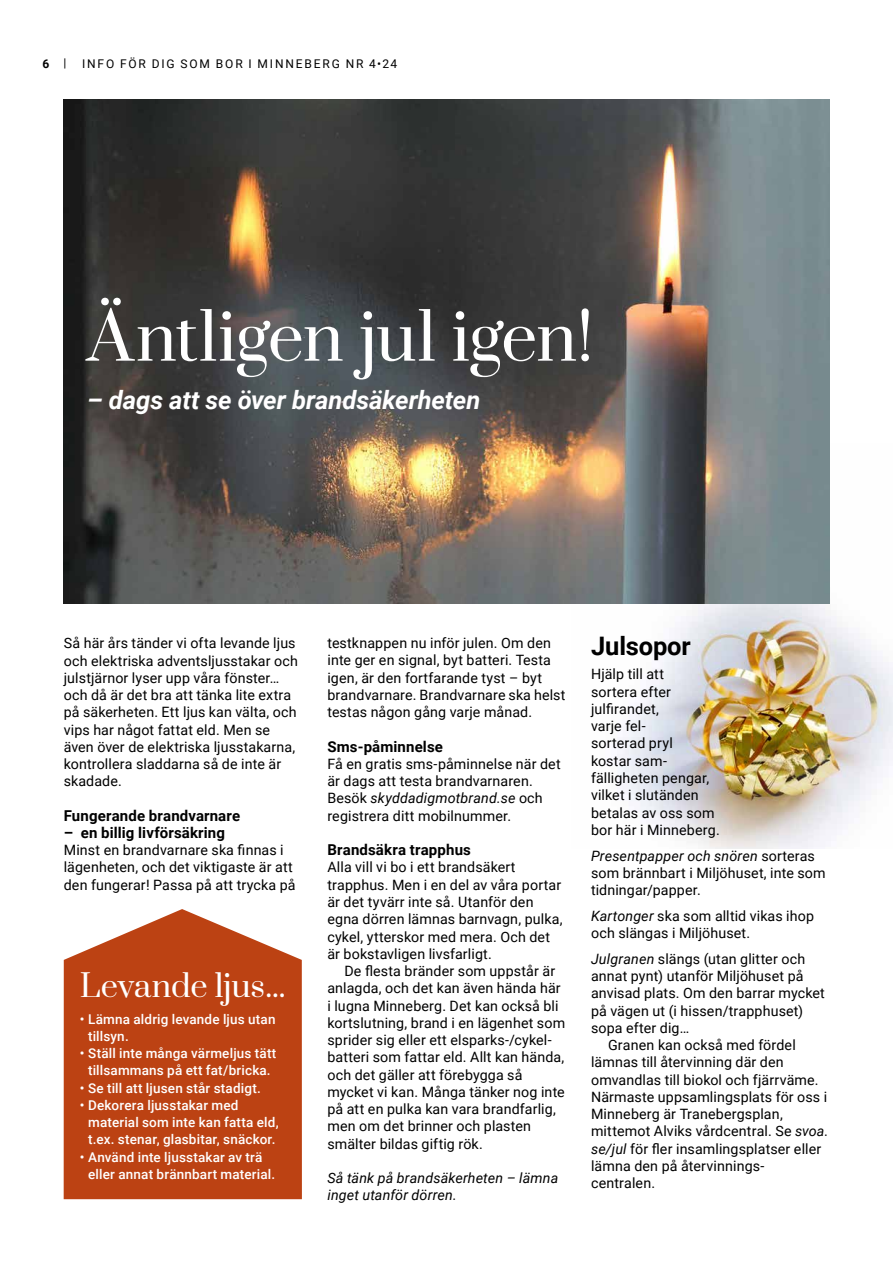
<style>
.page{position:relative;width:893px;height:1263px;background:#fff}
.page>*{position:absolute;margin:0;border:0;box-sizing:border-box;transform-origin:0 0}
.t1{font:64.5px "Prata";letter-spacing:-.02em;color:#fff}
.t2{font:30.75px "Prata";letter-spacing:-.01em;color:#fff}
.t3{font:italic 700 25.5px "Roboto";letter-spacing:-.005em;color:#fff}
.t4{font:700 25.5px "Roboto";letter-spacing:-.005em;color:#000}
.t5{font:700 15px "Roboto";letter-spacing:.01em;color:#000}
.t6{font:14.25px/17.2px "Roboto";letter-spacing:.01em;color:#000}
.t7{font:italic 14.25px/17.2px "Roboto";letter-spacing:.01em;color:#000}
.t8{font:500 13.5px/17.2px "Roboto";letter-spacing:.01em;color:#fff}
.t9{font:12px "Roboto";letter-spacing:.155em;color:#000}
.t10{font:700 12px "Roboto";color:#000}
.s1{font-weight:400}
.s2{font-style:italic}
</style>
<div class="page">
<img style="left:617px;top:443px;width:276px;height:406px">
<img style="left:64px;top:100px;width:765px;height:504px">
<svg style="left:64px;top:909px;width:238px;height:290px;fill:#bc4213"></svg>
<p class="t10" style="left:43px;top:55px;width:25px">6 <span class="s1">|</span></p>
<p class="t9" style="left:82px;top:55px;width:317px">INFO FÖR DIG SOM BOR I MINNEBERG NR 4•24</p>
<h1 class="t1" style="left:87px;top:283px;width:508px">Äntligen jul igen!</h1>
<h3 class="t3" style="left:87px;top:382px;width:395px">– dags att se över brandsäkerheten</h3>
<p class="t6" style="left:64px;top:634px;width:236px">Så här års tänder vi ofta levande ljus och elektriska adventsljusstakar och julstjärnor lyser upp våra fönster… och då är det bra att tänka lite extra på säkerheten. Ett ljus kan välta, och vips har något fattat eld. Men se även över de elektriska ljusstakarna, kontrollera sladdarna så de inte är skadade.</p>
<p class="t5" style="left:64px;top:805px;width:178px">Fungerande brandvarnare</p>
<p class="t5" style="left:64px;top:822px;width:163px">– en billig livförsäkring</p>
<p class="t6" style="left:64px;top:841px;width:233px">Minst en brandvarnare ska finnas i lägenheten, och det viktigaste är att den fungerar! Passa på att trycka på</p>
<h2 class="t2" style="left:80px;top:960px;width:207px">Levande ljus...</h2>
<p class="t8" style="left:88px;top:1009px;width:189px;text-indent:-9px">• Lämna aldrig levande ljus utan tillsyn.</p>
<p class="t8" style="left:80px;top:1044px;width:198px;text-align:center">• Ställ inte många värmeljus tätt tillsammans på ett fat/bricka.</p>
<p class="t8" style="left:80px;top:1078px;width:183px">• Se till att ljusen står stadigt.</p>
<p class="t8" style="left:88px;top:1096px;width:192px;text-indent:-9px">• Dekorera ljusstakar med material som inte kan fatta eld, t.ex. stenar, glasbitar, snäckor.</p>
<p class="t8" style="left:88px;top:1147px;width:188px;text-indent:-9px">• Använd inte ljusstakar av trä eller annat brännbart material.</p>
<p class="t6" style="left:327px;top:634px;width:240px">testknappen nu inför julen. Om den inte ger en signal, byt batteri. Testa igen, är den fortfarande tyst – byt brandvarnare. Brandvarnare ska helst testas någon gång varje månad.</p>
<p class="t5" style="left:327px;top:736px;width:117px">Sms-påminnelse</p>
<p class="t6" style="left:327px;top:755px;width:235px">Få en gratis sms-påminnelse när det är dags att testa brandvarnaren.<br>Besök <span class="s2">skyddadigmotbrand.se</span> och registrera ditt mobilnummer.</p>
<p class="t5" style="left:327px;top:839px;width:145px">Brandsäkra trapphus</p>
<p class="t6" style="left:327px;top:858px;width:237px">Alla vill vi bo i ett brandsäkert trapphus. Men i en del av våra portar är det tyvärr inte så. Utanför den egna dörren lämnas barnvagn, pulka, cykel, ytterskor med mera. Och det är bokstavligen livsfarligt.</p>
<p class="t6" style="left:327px;top:962px;width:239px;text-indent:17px">De flesta bränder som uppstår är anlagda, och det kan även hända här i lugna Minneberg. Det kan också bli kortslutning, brand i en lägenhet som sprider sig eller ett elsparks-/cykel&shy;batteri som fattar eld. Allt kan hända, och det gäller att förebygga så mycket vi kan. Många tänker nog inte på att en pulka kan vara brandfarlig, men om det brinner och plasten smälter bildas giftig rök.</p>
<p class="t7" style="left:327px;top:1169px;width:232px">Så tänk på brandsäkerheten – lämna inget utanför dörren.</p>
<h3 class="t4" style="left:591px;top:628px;width:101px">Julsopor</h3>
<p class="t6" style="left:591px;top:665px;width:130px">Hjälp till att<br>sortera efter julfirandet,<br>varje fel-<br>sorterad pryl<br>kostar sam&shy;fälligheten pengar, vilket i slutänden betalas av oss som bor här i Minneberg.</p>
<p class="t6" style="left:591px;top:846px;width:236px"><span class="s2">Presentpapper och snören</span> sorteras som brännbart i Miljöhuset, inte som tidningar/papper.</p>
<p class="t6" style="left:591px;top:906px;width:224px"><span class="s2">Kartonger</span> ska som alltid vikas ihop och slängas i Miljöhuset.</p>
<p class="t6" style="left:591px;top:949px;width:216px"><span class="s2">Julgranen</span> slängs (utan glitter och</p>
<p class="t6" style="left:591px;top:967px;width:214px">annat pynt) utanför Miljöhuset på</p>
<p class="t6" style="left:591px;top:984px;width:235px">anvisad plats. Om den barrar mycket</p>
<p class="t6" style="left:591px;top:1001px;width:214px">på vägen ut (i hissen/trapphuset)</p>
<p class="t6" style="left:591px;top:1018px;width:100px">sopa efter dig…</p>
<p class="t6" style="left:608px;top:1036px;width:189px">Granen kan också med fördel</p>
<p class="t6" style="left:591px;top:1053px;width:194px">lämnas till återvinning där den</p>
<p class="t6" style="left:591px;top:1070px;width:229px">omvandlas till biokol och fjärrväme.</p>
<p class="t6" style="left:591px;top:1088px;width:238px">Närmaste uppsamlingsplats för oss i</p>
<p class="t6" style="left:591px;top:1105px;width:193px">Minneberg är Tranebergsplan,</p>
<p class="t6" style="left:591px;top:1122px;width:239px">mittemot Alviks vårdcentral. Se <span class="s2">svoa.</span></p>
<p class="t6" style="left:591px;top:1139px;width:232px"><span class="s2">se/jul</span> för fler insamlingsplatser eller</p>
<p class="t6" style="left:591px;top:1157px;width:175px">lämna den på återvinnings-</p>
<p class="t6" style="left:591px;top:1174px;width:66px">centralen.</p>
</div>
